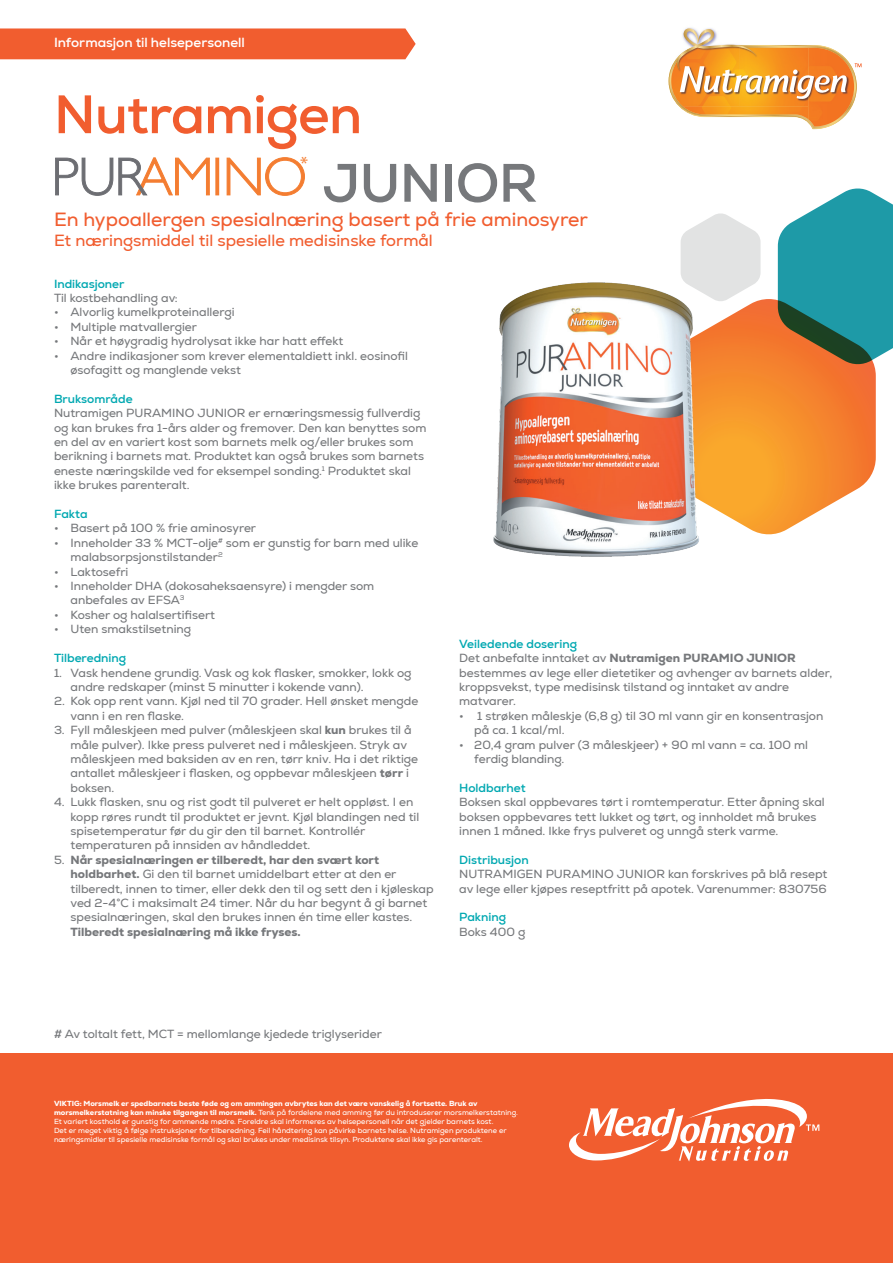
<style>
.page{position:relative;width:893px;height:1263px;background:#fff}
.page>*{position:absolute;margin:0;border:0;box-sizing:border-box;transform-origin:0 0}
.t1{font:700 54px "Nexa";letter-spacing:-.015em;color:#f15d2f}
.t2{font:700 54px "Nexa";letter-spacing:-.01em;color:#76787b}
.t3{font:19.5px "Nexa";color:#f15d2f}
.t4{font:19.35px "Myriad Pro";color:#f47d31}
.t5{font:16.5px "Nexa";color:#f15d2f}
.t6{font:700 13.5px "Nexa";color:#fff}
.t7{font:12px/14.4px "Nexa";color:#76787b}
.t8{font:700 12px "Nexa";color:#00a8b1}
.t9{font:800 12px "Nexa";color:#76787b}
.t10{font:7.5px/9px "Nexa";color:#fff}
.s1{font-weight:800}
.s2{font-weight:700;color:#00a8b1}
</style>
<div class="page">
<div style="left:0;top:28px;width:416px;height:31px;background:#f15d2f"></div>
<div style="left:0;top:1054px;width:893px;height:209px;background:#f15d2f"></div>
<svg style="left:706px;top:299px;width:170px;height:236px"></svg>
<svg style="left:778px;top:188px;width:115px;height:177px"></svg>
<svg style="left:681px;top:213px;width:79px;height:89px"></svg>
<div style="left:216px;top:158px;width:3px;height:37px;border:1px solid #f47d31"></div>
<svg style="left:227px;top:157px;width:78px;height:39px"></svg>
<svg style="left:55px;top:158px;width:58px;height:38px"></svg>
<svg style="left:119px;top:158px;width:91px;height:37px"></svg>
<svg style="left:668px;top:27px;width:194px;height:103px"></svg>
<svg style="left:569px;top:1099px;width:250px;height:62px"></svg>
<img style="left:493px;top:277px;width:213px;height:280px">
<p class="t6" style="left:54px;top:34px;width:192px">Informasjon til helsepersonell</p>
<h1 class="t1" style="left:54px;top:80px;width:310px">Nutramigen</h1>
<h1 class="t2" style="left:322px;top:149px;width:217px">JUNIOR</h1>
<h3 class="t4" style="left:300px;top:152px;width:10px">*</h3>
<h2 class="t3" style="left:54px;top:207px;width:535px">En hypoallergen spesialnæring basert på frie aminosyrer</h2>
<h3 class="t5" style="left:54px;top:229px;width:380px">Et næringsmiddel til spesielle medisinske formål</h3>
<p class="t8" style="left:54px;top:276px;width:72px">Indikasjoner</p>
<p class="t7" style="left:54px;top:291px;width:125px">Til kostbehandling av:</p>
<p class="t7" style="left:54px;top:305px;width:182px">• Alvorlig kumelkproteinallergi</p>
<p class="t7" style="left:54px;top:320px;width:145px">• Multiple matvallergier</p>
<p class="t7" style="left:54px;top:334px;width:291px">• Når et høygradig hydrolysat ikke har hatt effekt</p>
<p class="t7" style="left:70px;top:348px;width:339px;text-indent:-16px">• Andre indikasjoner som krever elementaldiett inkl. eosinofil øsofagitt og manglende vekst</p>
<p class="t8" style="left:54px;top:391px;width:80px">Bruksområde</p>
<p class="t7" style="left:54px;top:406px;width:374px">Nutramigen PURAMINO JUNIOR er ernæringsmessig fullverdig og kan brukes fra 1-års alder og fremover. Den kan benyttes som en del av en variert kost som barnets melk og/eller brukes som berikning i barnets mat. Produktet kan også brukes som barnets eneste næringskilde ved for eksempel sonding.<sup>1</sup> Produktet skal ikke brukes parenteralt.</p>
<p class="t8" style="left:54px;top:506px;width:35px">Fakta</p>
<p class="t7" style="left:54px;top:521px;width:204px">• Basert på 100 % frie aminosyrer</p>
<p class="t7" style="left:70px;top:536px;width:349px;text-indent:-16px">• Inneholder 33 % MCT-olje<sup>#</sup> som er gunstig for barn med ulike malabsorpsjonstilstander<sup>2</sup></p>
<p class="t7" style="left:54px;top:564px;width:76px">• Laktosefri</p>
<p class="t7" style="left:70px;top:579px;width:305px;text-indent:-16px">• Inneholder DHA (dokosaheksaensyre) i mengder som anbefales av EFSA<sup>3</sup></p>
<p class="t7" style="left:54px;top:608px;width:163px">• Kosher og halalsertifisert</p>
<p class="t7" style="left:54px;top:622px;width:139px">• Uten smakstilsetning</p>
<p class="t8" style="left:54px;top:650px;width:74px">Tilberedning</p>
<p class="t7" style="left:70px;top:665px;width:343px;text-indent:-16px">1. Vask hendene grundig. Vask og kok flasker, smokker, lokk og andre redskaper (minst 5 minutter i kokende vann).</p>
<p class="t7" style="left:70px;top:694px;width:349px;text-indent:-16px">2. Kok opp rent vann. Kjøl ned til 70 grader. Hell ønsket mengde vann i en ren flaske.</p>
<p class="t7" style="left:70px;top:723px;width:349px;text-indent:-16px">3. Fyll måleskjeen med pulver (måleskjeen skal <span class="s1">kun</span> brukes til å måle pulver). Ikke press pulveret ned i måleskjeen. Stryk av måleskjeen med baksiden av en ren, tørr kniv. Ha i det riktige antallet måleskjeer i flasken, og oppbevar måleskjeen <span class="s1">tørr</span> i boksen.</p>
<p class="t7" style="left:70px;top:795px;width:350px;text-indent:-16px">4. Lukk flasken, snu og rist godt til pulveret er helt oppløst. I en kopp røres rundt til produktet er jevnt. Kjøl blandingen ned til spisetemperatur før du gir den til barnet. Kontrollér temperaturen på innsiden av håndleddet.</p>
<p class="t7" style="left:70px;top:852px;width:365px;text-indent:-16px">5. <span class="s1">Når spesialnæringen er tilberedt, har den svært kort holdbarhet.</span> Gi den til barnet umiddelbart etter at den er tilberedt, innen to timer, eller dekk den til og sett den i kjøleskap ved 2-4°C i maksimalt 24 timer. Når du har begynt å gi barnet spesialnæringen, skal den brukes innen én time eller kastes.</p>
<p class="t9" style="left:70px;top:924px;width:232px">Tilberedt spesialnæring må ikke fryses.</p>
<p class="t7" style="left:459px;top:636px;width:375px"><span class="s2">Veiledende dosering<br></span>Det anbefalte inntaket av <span class="s1">Nutramigen PURAMIO JUNIOR </span>bestemmes av lege eller dietetiker og avhenger av barnets alder, kroppsvekst, type medisinsk tilstand og inntaket av andre matvarer.</p>
<p class="t7" style="left:474px;top:708px;width:351px;text-indent:-15px">• 1 strøken måleskje (6,8 g) til 30 ml vann gir en konsentrasjon på ca. 1 kcal/ml.</p>
<p class="t7" style="left:474px;top:737px;width:335px;text-indent:-15px">• 20,4 gram pulver (3 måleskjeer) + 90 ml vann = ca. 100 ml ferdig blanding.</p>
<p class="t8" style="left:459px;top:780px;width:68px">Holdbarhet</p>
<p class="t7" style="left:459px;top:795px;width:367px">Boksen skal oppbevares tørt i romtemperatur. Etter åpning skal boksen oppbevares tett lukket og tørt, og innholdet må brukes innen 1 måned. Ikke frys pulveret og unngå sterk varme.</p>
<p class="t8" style="left:459px;top:852px;width:71px">Distribusjon</p>
<p class="t7" style="left:459px;top:867px;width:370px">NUTRAMIGEN PURAMINO JUNIOR kan forskrives på blå resept av lege eller kjøpes reseptfritt på apotek. Varenummer: 830756</p>
<p class="t8" style="left:459px;top:909px;width:48px">Pakning</p>
<p class="t7" style="left:459px;top:924px;width:68px">Boks 400 g</p>
<p class="t7" style="left:54px;top:1027px;width:329px"># Av toltalt fett, MCT = mellomlange kjedede triglyserider</p>
<p class="t10" style="left:54px;top:1099px;width:465px"><span class="s1">VIKTIG: Morsmelk er spedbarnets beste føde og om ammingen avbrytes kan det være vanskelig å fortsette. Bruk av morsmelkerstatning kan minske tilgangen til morsmelk.</span> Tenk på fordelene med amming før du introduserer morsmelkerstatning.<br>Et variert kosthold er gunstig for ammende mødre. Foreldre skal informeres av helsepersonell når det gjelder barnets kost.<br>Det er meget viktig å følge instruksjoner for tilberedning. Feil håndtering kan påvirke barnets helse. Nutramigen produktene er næringsmidler til spesielle medisinske formål og skal brukes under medisinsk tilsyn. Produktene skal ikke gis parenteralt.</p>
</div>
